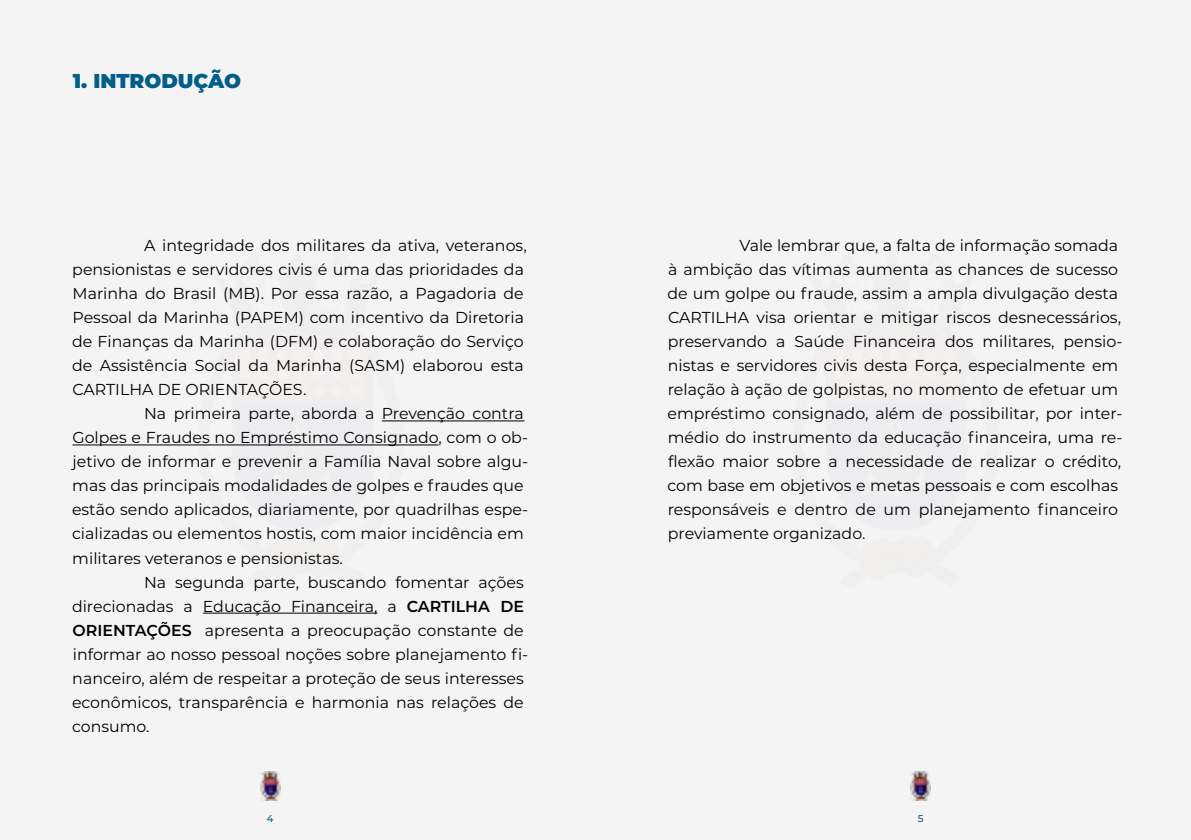
<style>
.page{position:relative;width:1191px;height:840px;background:#fff}
.page>*{position:absolute;margin:0;border:0;box-sizing:border-box;transform-origin:0 0}
.t1{font:900 20px "Montserrat";color:#005e89}
.t2{font:15.8px/24px "Montserrat";color:#000}
.t3{font:500 10px "Montserrat";color:#005e89}
.s1{font-weight:600}
</style>
<div class="page">
<div style="left:0;top:0;width:1191px;height:839px;background:#f4f4f4"></div>
<img style="left:911px;top:771px;width:19px;height:28px">
<img style="left:260px;top:771px;width:20px;height:28px">
<hr style="left:382px;top:420px;width:142px;height:1px;background:#000">
<hr style="left:72px;top:444px;width:366px;height:1px;background:#000">
<hr style="left:203px;top:612px;width:174px;height:1px;background:#000">
<p class="t1" style="left:73px;top:66px;width:170px">1. INTRODUÇÃO</p>
<p class="t2" style="left:144px;top:233px;width:384px">A integridade dos militares da ativa, veteranos,</p>
<p class="t2" style="left:72px;top:257px;width:453px">pensionistas e servidores civis é uma das prioridades da</p>
<p class="t2" style="left:73px;top:281px;width:453px">Marinha do Brasil (MB). Por essa razão, a Pagadoria de</p>
<p class="t2" style="left:73px;top:305px;width:453px">Pessoal da Marinha (PAPEM) com incentivo da Diretoria</p>
<p class="t2" style="left:72px;top:329px;width:453px">de Finanças da Marinha (DFM) e colaboração do Serviço</p>
<p class="t2" style="left:72px;top:353px;width:453px">de Assistência Social da Marinha (SASM) elaborou esta</p>
<p class="t2" style="left:72px;top:377px;width:235px">CARTILHA DE ORIENTAÇÕES.</p>
<p class="t2" style="left:144px;top:401px;width:381px">Na primeira parte, aborda a Prevenção contra</p>
<p class="t2" style="left:72px;top:425px;width:457px">Golpes e Fraudes no Empréstimo Consignado, com o ob-</p>
<p class="t2" style="left:73px;top:449px;width:457px">jetivo de informar e prevenir a Família Naval sobre algu-</p>
<p class="t2" style="left:72px;top:473px;width:453px">mas das principais modalidades de golpes e fraudes que</p>
<p class="t2" style="left:72px;top:497px;width:458px">estão sendo aplicados, diariamente, por quadrilhas espe-</p>
<p class="t2" style="left:72px;top:521px;width:453px">cializadas ou elementos hostis, com maior incidência em</p>
<p class="t2" style="left:72px;top:545px;width:272px">militares veteranos e pensionistas.</p>
<p class="t2" style="left:144px;top:569px;width:381px">Na segunda parte, buscando fomentar ações</p>
<p class="t2" style="left:72px;top:593px;width:453px">direcionadas a Educação Financeira, a <span class="s1">CARTILHA DE</span></p>
<p class="t2" style="left:73px;top:617px;width:453px"><span class="s1">ORIENTAÇÕES</span> apresenta a preocupação constante de</p>
<p class="t2" style="left:73px;top:641px;width:457px">informar ao nosso pessoal noções sobre planejamento fi-</p>
<p class="t2" style="left:72px;top:665px;width:453px">nanceiro, além de respeitar a proteção de seus interesses</p>
<p class="t2" style="left:72px;top:689px;width:453px">econômicos, transparência e harmonia nas relações de</p>
<p class="t2" style="left:72px;top:713px;width:79px">consumo.</p>
<p class="t2" style="left:667px;top:233px;width:456px;text-indent:72px">Vale lembrar que, a falta de informação somada à ambição das vítimas aumenta as chances de sucesso de um golpe ou fraude, assim a ampla divulgação desta CARTILHA visa orientar e mitigar riscos desnecessários, preservando a Saúde Financeira dos militares, pensio&shy;nistas e servidores civis desta Força, especialmente em relação à ação de golpistas, no momento de efetuar um empréstimo consignado, além de possibilitar, por inter&shy;médio do instrumento da educação financeira, uma re&shy;flexão maior sobre a necessidade de realizar o crédito, com base em objetivos e metas pessoais e com escolhas responsáveis e dentro de um planejamento financeiro previamente organizado.</p>
<p class="t3" style="left:267px;top:810px;width:8px">4</p>
<p class="t3" style="left:918px;top:810px;width:7px">5</p>
</div>
